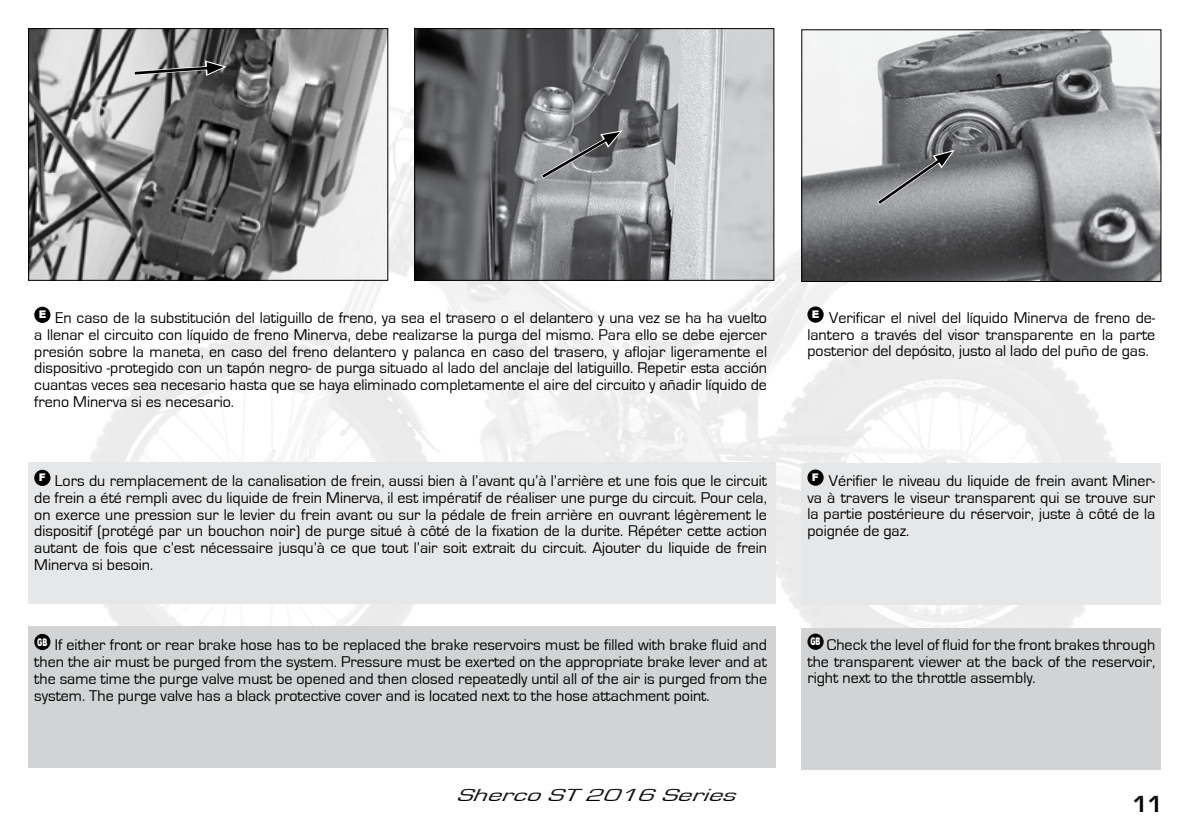
<style>
.page{position:relative;width:1191px;height:840px;background:#fff}
.page>*{position:absolute;margin:0;border:0;box-sizing:border-box;transform-origin:0 0}
.t1{font:700 24px "Eurostile";color:#000}
.t2{font:italic 18px "Eurostile";color:#000;scale:1.57 1}
.t3{font:16px/16.8px "Eurostile";color:#000;text-align:justify}
</style>
<div class="page">
<img style="left:28px;top:38px;width:1134px;height:732px">
<img style="left:30px;top:30px;width:356px;height:248px">
<div style="left:28px;top:28px;width:360px;height:252px;border:1px solid #000"></div>
<div style="left:29px;top:626px;width:747px;height:141px;background:#d1d3d4"></div>
<div style="left:29px;top:461px;width:747px;height:142px;background:#e6e7e8"></div>
<div style="left:35px;top:307px;width:15px;height:15px;background:#000;border-radius:50%"></div>
<div style="left:34px;top:306px;width:16px;height:17px;border:1px solid #000;border-radius:50%"></div>
<div style="left:35px;top:470px;width:15px;height:15px;background:#000;border-radius:50%"></div>
<div style="left:34px;top:469px;width:16px;height:16px;border:1px solid #000;border-radius:50%"></div>
<div style="left:35px;top:634px;width:15px;height:15px;background:#000;border-radius:50%"></div>
<div style="left:34px;top:633px;width:16px;height:16px;border:1px solid #000;border-radius:50%"></div>
<img style="left:416px;top:30px;width:356px;height:248px">
<div style="left:414px;top:28px;width:360px;height:252px;border:1px solid #000"></div>
<svg style="left:130px;top:60px;width:97px;height:17px;background:#7e7e7e"></svg>
<svg style="left:536px;top:130px;width:86px;height:52px;background:#808284"></svg>
<img style="left:803px;top:32px;width:356px;height:247px">
<div style="left:801px;top:627px;width:360px;height:142px;background:#d1d3d4"></div>
<div style="left:801px;top:463px;width:360px;height:141px;background:#e6e7e8"></div>
<div style="left:808px;top:307px;width:15px;height:15px;background:#000;border-radius:50%"></div>
<div style="left:807px;top:306px;width:16px;height:16px;border:1px solid #000;border-radius:50%"></div>
<div style="left:808px;top:470px;width:15px;height:15px;background:#000;border-radius:50%"></div>
<div style="left:807px;top:469px;width:16px;height:16px;border:1px solid #000;border-radius:50%"></div>
<div style="left:808px;top:634px;width:15px;height:14px;background:#000;border-radius:50%"></div>
<div style="left:807px;top:633px;width:16px;height:16px;border:1px solid #000;border-radius:50%"></div>
<svg style="left:872px;top:150px;width:82px;height:59px;background:#87888b"></svg>
<p class="t3" style="left:34px;top:309px;width:734px"><sup>E</sup> En caso de la substitución del latiguillo de freno, ya sea el trasero o el delantero y una vez se ha ha vuelto a llenar el circuito con líquido de freno Minerva, debe realizarse la purga del mismo. Para ello se debe ejercer presión sobre la maneta, en caso del freno delantero y palanca en caso del trasero, y aflojar ligeramente el dispositivo -protegido con un tapón negro- de purga situado al lado del anclaje del latiguillo. Repetir esta acción cuantas veces sea necesario hasta que se haya eliminado completamente el aire del circuito y añadir líquido de freno Minerva si es necesario.</p>
<p class="t3" style="left:34px;top:472px;width:734px"><sup>F</sup> Lors du remplacement de la canalisation de frein, aussi bien à l’avant qu’à l’arrière et une fois que le circuit de frein a été rempli avec du liquide de frein Minerva, il est impératif de réaliser une purge du circuit. Pour cela, on exerce une pression sur le levier du frein avant ou sur la pédale de frein arrière en ouvrant légèrement le dispositif (protégé par un bouchon noir) de purge situé à côté de la fixation de la durite. Répéter cette action autant de fois que c’est nécessaire jusqu’à ce que tout l’air soit extrait du circuit. Ajouter du liquide de frein Minerva si besoin.</p>
<p class="t3" style="left:34px;top:636px;width:734px"><sup>GB</sup> If either front or rear brake hose has to be replaced the brake reservoirs must be filled with brake fluid and then the air must be purged from the system. Pressure must be exerted on the appropriate brake lever and at the same time the purge valve must be opened and then closed repeatedly until all of the air is purged from the system. The purge valve has a black protective cover and is located next to the hose attachment point.</p>
<p class="t2" style="left:456px;top:785px;width:185px">ShercoST2016Series</p>
<p class="t3" style="left:807px;top:309px;width:349px"><sup>E</sup> Verificar el nivel del líquido Minerva de freno de&shy;lantero a través del visor transparente en la parte posterior del depósito, justo al lado del puño de gas.</p>
<p class="t3" style="left:807px;top:472px;width:349px"><sup>F</sup> Vérifier le niveau du liquide de frein avant Miner&shy;va à travers le viseur transparent qui se trouve sur la partie postérieure du réservoir, juste à côté de la poignée de gaz.</p>
<p class="t3" style="left:807px;top:636px;width:349px"><sup>GB</sup> Check the level of fluid for the front brakes through the transparent viewer at the back of the reservoir, right next to the throttle assembly.</p>
<h1 class="t1" style="left:1132px;top:790px;width:32px">11</h1>
</div>
